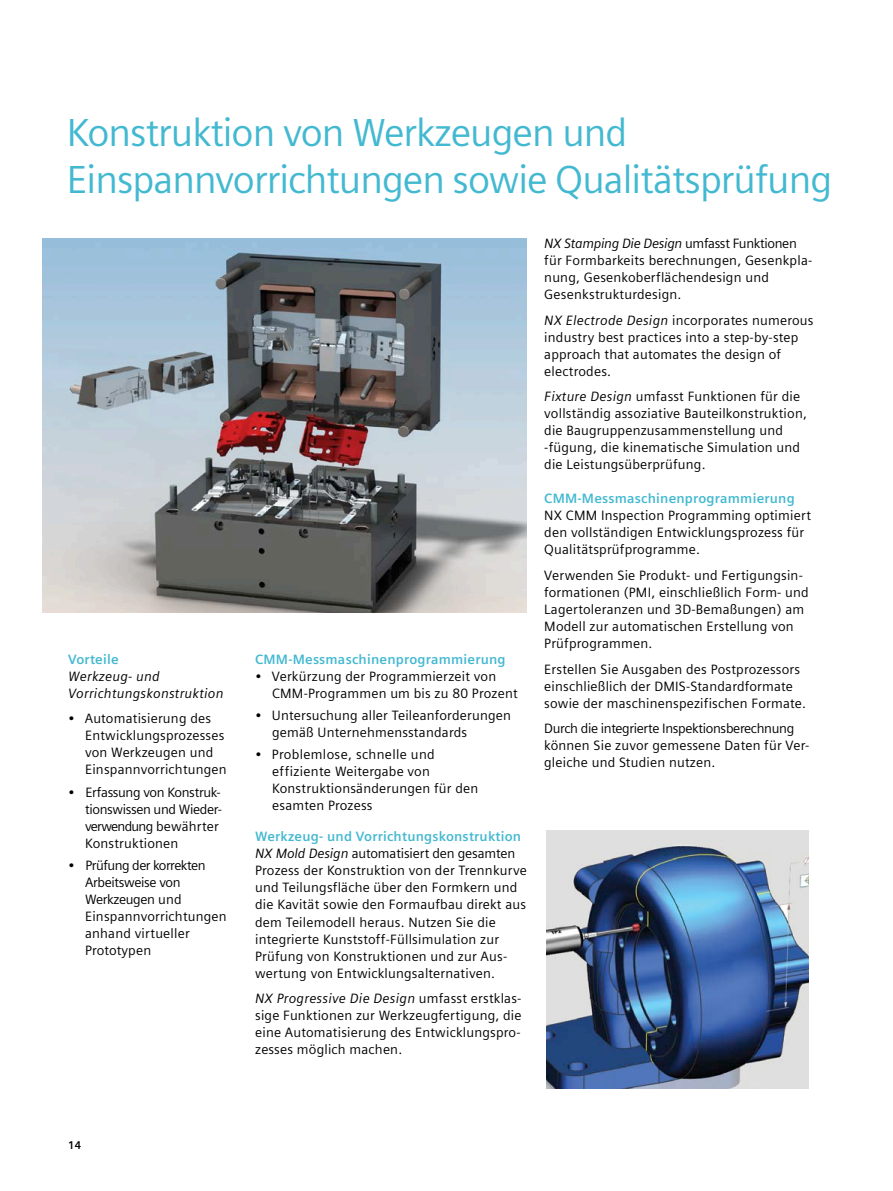
<style>
.page{position:relative;width:893px;height:1191px;background:#fff}
.page>*{position:absolute;margin:0;border:0;box-sizing:border-box;transform-origin:0 0}
.t1{font:39px/46.8px "Siemens Sans Global";letter-spacing:-.025em;color:#43b9d1}
.t2{font:13.5px/17px "Siemens Sans Global";letter-spacing:.015em;color:#000}
.t3{font:13.5px/17px "Siemens Sans Global";letter-spacing:-.025em;color:#000}
.t4{font:700 13.5px "Siemens Sans Global";letter-spacing:.015em;color:#43b9d1}
.t5{font:italic 13.5px/17px "Siemens Sans Global";letter-spacing:.015em;color:#000}
.t6{font:700 11.25px "Siemens Sans Global";color:#000}
.s1{font-weight:700;color:#43b9d1}
.s2{font-style:italic}
</style>
<div class="page">
<img style="left:43px;top:238px;width:483px;height:374px">
<img style="left:546px;top:830px;width:263px;height:258px">
<h1 class="t1" style="left:67px;top:111px;width:767px">Konstruktion von Werkzeugen und<br>Einspannvorrichtungen sowie Qualitätsprüfung</h1>
<p class="t4" style="left:68px;top:651px;width:52px">Vorteile</p>
<p class="t5" style="left:68px;top:667px;width:157px">Werkzeug- und<br>Vorrichtungskonstruktion</p>
<p class="t2" style="left:85px;top:710px;width:143px;text-indent:-17px">• Automatisierung des<br>Entwicklungsprozesses von Werkzeugen und<br>Einspannvorrichtungen</p>
<p class="t3" style="left:85px;top:784px;width:139px;text-indent:-17px">• Erfassung von Konstruk&shy;tionswissen und Wieder&shy;verwendung bewährter<br>Konstruktionen</p>
<p class="t2" style="left:85px;top:857px;width:143px;text-indent:-17px">• Prüfung der korrekten<br>Arbeitsweise von<br>Werkzeugen und<br>Einspannvorrichtungen anhand virtueller<br>Prototypen</p>
<p class="t4" style="left:255px;top:651px;width:252px">CMM-Messmaschinenprogrammierung</p>
<p class="t2" style="left:272px;top:668px;width:247px;text-indent:-17px">• Verkürzung der Programmierzeit von<br>CMM-Programmen um bis zu 80 Prozent</p>
<p class="t2" style="left:272px;top:707px;width:240px;text-indent:-17px">• Untersuchung aller Teileanforderungen gemäß Unternehmensstandards</p>
<p class="t2" style="left:272px;top:747px;width:208px;text-indent:-17px">• Problemlose, schnelle und effiziente Weitergabe von<br>Konstruktionsänderungen für den esamten Prozess</p>
<p class="t2" style="left:255px;top:829px;width:273px"><span class="s1">Werkzeug- und Vorrichtungskonstruktion </span><span class="s2">NX Mold Design</span> automatisiert den gesamten Prozess der Konstruktion von der Trennkurve und Teilungsfläche über den Formkern und die Kavität sowie den Formaufbau direkt aus dem Teilemodell heraus. Nutzen Sie die integrierte Kunststoff-Füllsimulation zur Prüfung von Konstruktionen und zur Aus&shy;wertung von Entwicklungsalternativen.</p>
<p class="t2" style="left:255px;top:990px;width:268px;text-align:justify"><span class="s2">NX Progressive Die Design</span> umfasst erstklas&shy;sige Funktionen zur Werkzeugfertigung, die eine Automatisierung des Entwicklungspro&shy;zesses möglich machen.</p>
<p class="t2" style="left:544px;top:235px;width:270px"><span class="s2">NX Stamping Die Design</span> umfasst Funktionen für Formbarkeits berechnungen, Gesenkpla&shy;nung, Gesenkoberflächendesign und Gesenkstrukturdesign.</p>
<p class="t2" style="left:544px;top:312px;width:271px"><span class="s2">NX Electrode Design</span> incorporates numerous industry best practices into a step-by-step approach that automates the design of electrodes.</p>
<p class="t2" style="left:544px;top:389px;width:264px"><span class="s2">Fixture Design</span> umfasst Funktionen für die vollständig assoziative Bauteilkonstruktion, die Baugruppenzusammenstellung und -fügung, die kinematische Simulation und die Leistungsüberprüfung.</p>
<p class="t4" style="left:544px;top:491px;width:252px">CMM-Messmaschinenprogrammierung</p>
<p class="t2" style="left:544px;top:508px;width:268px">NX CMM Inspection Programming optimiert den vollständigen Entwicklungsprozess für<br>Qualitätsprüfprogramme.</p>
<p class="t2" style="left:544px;top:567px;width:266px">Verwenden Sie Produkt- und Fertigungsin&shy;formationen (PMI, einschließlich Form- und Lagertoleranzen und 3D-Bemaßungen) am Modell zur automatischen Erstellung von Prüfprogrammen.</p>
<p class="t2" style="left:544px;top:661px;width:263px">Erstellen Sie Ausgaben des Postprozessors einschließlich der DMIS-Standardformate sowie der maschinenspezifischen Formate.</p>
<p class="t2" style="left:544px;top:720px;width:267px">Durch die integrierte Inspektionsberechnung können Sie zuvor gemessene Daten für Ver&shy;gleiche und Studien nutzen.</p>
<p class="t6" style="left:68px;top:1138px;width:15px">14</p>
</div>
